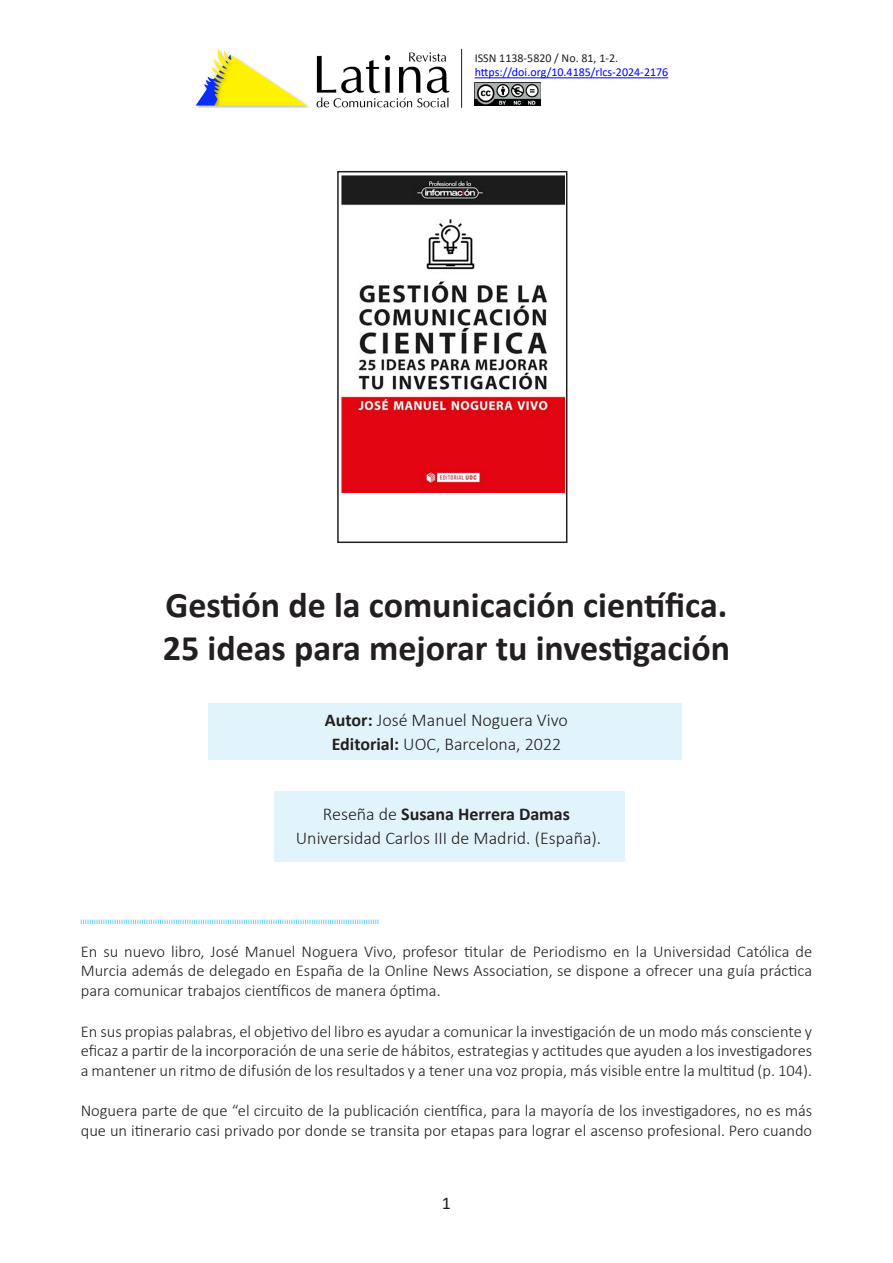
<style>
.page{position:relative;width:893px;height:1263px;background:#fff}
.page>*{position:absolute;margin:0;border:0;box-sizing:border-box;transform-origin:0 0}
.t1{font:700 36px "Calibri";color:#231f20}
.t2{font:300 18px "Calibri";color:#231f20}
.t3{font:700 18px "Calibri";color:#231f20}
.t4{font:18px "Calibri";color:#231f20}
.t5{font:300 16.5px/19.5px "Calibri";color:#231f20;text-align:justify}
.t6{font:12px "Calibri";color:#00f}
.t7{font:12px "Calibri";color:#231f20}
.s1{font-weight:700}
.s2{font-weight:300}
</style>
<div class="page">
<img style="left:195px;top:49px;width:255px;height:59px">
<hr style="left:461px;top:49px;width:1px;height:59px;background:#231f20">
<hr style="left:475px;top:77px;width:193px;height:1px;background:#00f">
<img style="left:475px;top:83px;width:66px;height:23px">
<div style="left:208px;top:703px;width:473px;height:56px;background:#e1f4fc"></div>
<div style="left:274px;top:791px;width:351px;height:70px;background:#e1f4fc"></div>
<img style="left:342px;top:176px;width:222px;height:316px">
<div style="left:337px;top:171px;width:230px;height:372px;border:2px solid #231f20"></div>
<svg style="left:81px;top:919px;width:298px;height:5px"></svg>
<p class="t7" style="left:475px;top:50px;width:145px">ISSN 1138-5820 / No. 81, 1-2.</p>
<p class="t6" style="left:475px;top:64px;width:195px">https://doi.org/10.4185/rlcs-2024-2176</p>
<p class="t1" style="left:166px;top:579px;width:563px">Gestión de la comunicación científica.</p>
<p class="t1" style="left:163px;top:622px;width:569px">25 ideas para mejorar tu investigación</p>
<p class="t2" style="left:325px;top:709px;width:245px"><span class="s1">Autor:</span> José Manuel Noguera Vivo</p>
<p class="t2" style="left:332px;top:733px;width:231px"><span class="s1">Editorial:</span> UOC, Barcelona, 2022</p>
<p class="t3" style="left:323px;top:801px;width:249px"><span class="s2">Reseña de</span> Susana Herrera Damas</p>
<p class="t2" style="left:296px;top:826px;width:307px">Universidad Carlos III de Madrid. (España).</p>
<p class="t5" style="left:81px;top:941px;width:733px">En su nuevo libro, José Manuel Noguera Vivo, profesor titular de Periodismo en la Universidad Católica de Murcia además de delegado en España de la Online News Association, se dispone a ofrecer una guía práctica para comunicar trabajos científicos de manera óptima.</p>
<p class="t5" style="left:81px;top:1021px;width:733px">En sus propias palabras, el objetivo del libro es ayudar a comunicar la investigación de un modo más consciente y eficaz a partir de la incorporación de una serie de hábitos, estrategias y actitudes que ayuden a los investigadores a mantener un ritmo de difusión de los resultados y a tener una voz propia, más visible entre la multitud (p. 104).</p>
<p class="t5" style="left:81px;top:1101px;width:733px">Noguera parte de que “el circuito de la publicación científica, para la mayoría de los investigadores, no es más que un itinerario casi privado por donde se transita por etapas para lograr el ascenso profesional. Pero cuando</p>
<p class="t4" style="left:442px;top:1190px;width:11px">1</p>
</div>
